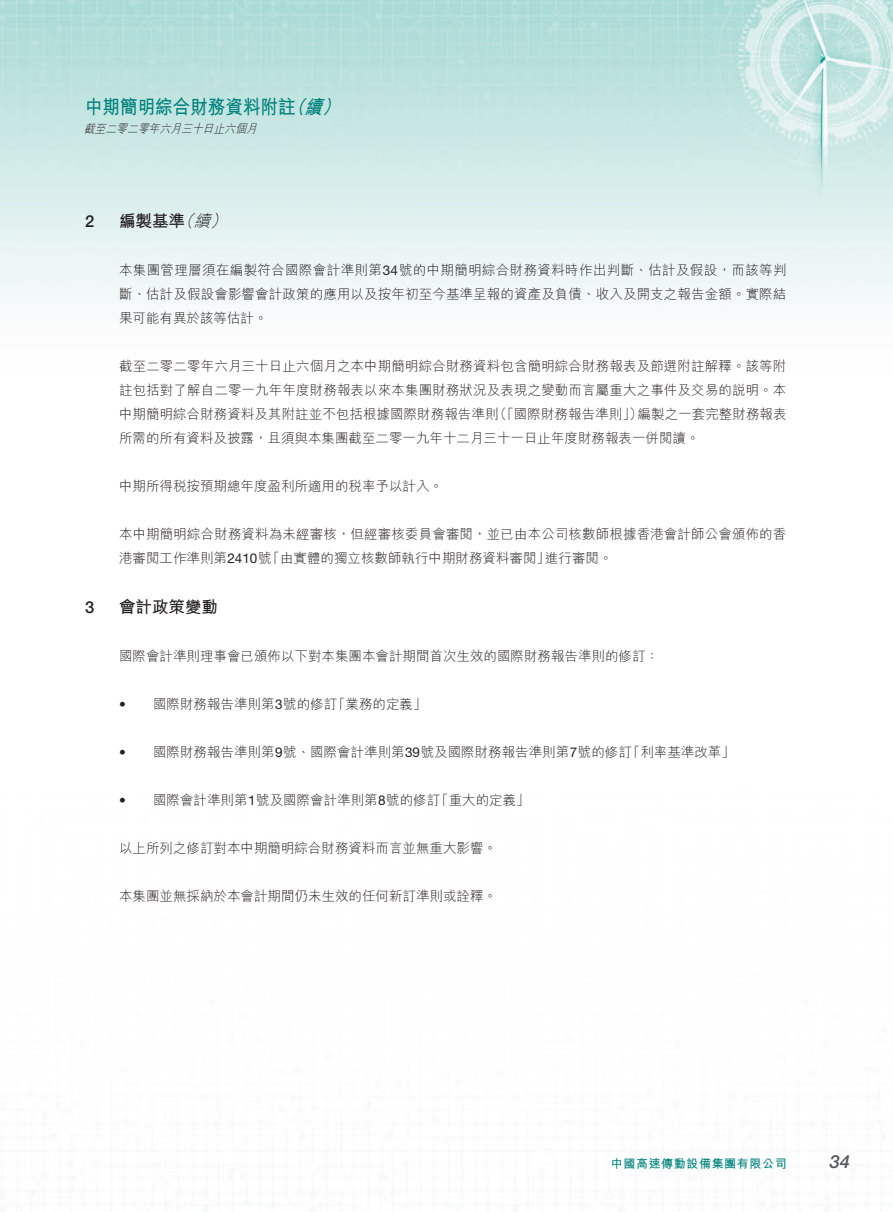
<style>
.page{position:relative;width:893px;height:1212px;background:#fff}
.page>*{position:absolute;margin:0;border:0;box-sizing:border-box;transform-origin:0 0}
.t1{font:700 19.5px "M Hei HK";color:#00827c;scale:.9 1}
.t2{font:italic 700 19.5px "M Hei HK";color:#00827c;scale:.9 1}
.t3{font:italic 500 18px "Helvetica Neue LT Std";color:#57585a}
.t4{font:700 16.5px "M Hei HK";color:#231f20}
.t5{font:italic 300 16.5px "M Hei HK";color:#231f20}
.t6{font:500 16.5px "Helvetica Neue LT Std";color:#231f20}
.t7{font:300 13.5px/24px "M Hei HK";color:#231f20}
.t8{font:13.5px "Helvetica Neue LT Std";color:#231f20}
.t9{font:italic 300 12px "M Hei HK";color:#231f20;scale:.9 1}
.t10{font:700 12px "M Hei HK";letter-spacing:.05em;color:#00827c}
.s1{font-family:"Helvetica Neue LT Std";font-weight:400}
</style>
<div class="page">
<img style="left:0;top:0;width:893px;height:1212px">
<h1 class="t1" style="left:85px;top:92px;width:235px">中期簡明綜合財務資料附註</h1>
<p class="t9" style="left:84px;top:122px;width:197px">截至二零二零年六月三十日止六個月</p>
<h1 class="t2" style="left:287px;top:92px;width:28px">（</h1>
<h1 class="t2" style="left:322px;top:92px;width:28px">(</h1>
<h1 class="t2" style="left:305px;top:92px;width:28px">續</h1>
<p class="t6" style="left:85px;top:212px;width:11px">2</p>
<p class="t6" style="left:85px;top:597px;width:11px">3</p>
<p class="t5" style="left:194px;top:213px;width:22px">續</p>
<p class="t5" style="left:177px;top:213px;width:22px">（</p>
<p class="t5" style="left:210px;top:213px;width:22px">(</p>
<p class="t4" style="left:119px;top:209px;width:67px">編製基準</p>
<p class="t7" style="left:119px;top:258px;width:669px;text-align:justify">本集團管理層須在編製符合國際會計準則第<span class="s1">34</span>號的中期簡明綜合財務資料時作出判斷、估計及假設，而該等判斷、估計及假設會影響會計政策的應用以及按年初至今基準呈報的資產及負債、收入及開支之報告金額。實際結果可能有異於該等估計。</p>
<p class="t7" style="left:119px;top:354px;width:669px;text-align:right">截至二零二零年六月三十日止六個月之本中期簡明綜合財務資料包含簡明綜合財務報表及節選附註解釋。該等附註包括對了解自二零一九年年度財務報表以來本集團財務狀況及表現之變動而言屬重大之事件及交易的說明。本編製之一套完整財務報表</p>
<p class="t7" style="left:493px;top:402px;width:151px">（「國際財務報告準則」）</p>
<p class="t7" style="left:119px;top:402px;width:582px">中期簡明綜合財務資料及其附註並不包括根據國際財務報告準則<br>所需的所有資料及披露，且須與本集團截至二零一九年十二月三十一日止年度財務報表一併閱讀。</p>
<p class="t7" style="left:119px;top:474px;width:326px">中期所得稅按預期總年度盈利所適用的稅率予以計入。</p>
<p class="t7" style="left:545px;top:522px;width:243px;text-indent:-426px">本中期簡明綜合財務資料為未經審核，但經審核委員會審閱，並已由本公司核數師根據香港會計師公會頒佈的香進行審閱。</p>
<p class="t7" style="left:267px;top:546px;width:285px">「由實體的獨立核數師執行中期財務資料審閱」</p>
<p class="t7" style="left:119px;top:546px;width:154px">港審閱工作準則第<span class="s1">2410</span>號</p>
<p class="t4" style="left:119px;top:595px;width:101px">會計政策變動</p>
<p class="t7" style="left:119px;top:644px;width:542px">國際會計準則理事會已頒佈以下對本集團本會計期間首次生效的國際財務報告準則的修訂：</p>
<p class="t7" style="left:332px;top:692px;width:96px">「業務的定義「</p>
<p class="t7" style="left:153px;top:692px;width:186px">國際財務報告準則第<span class="s1">3</span>號的修訂</p>
<p class="t8" style="left:119px;top:696px;width:8px">•</p>
<p class="t8" style="left:119px;top:744px;width:8px">•</p>
<p class="t7" style="left:153px;top:740px;width:480px">國際財務報告準則第<span class="s1">9</span>號、國際會計準則第<span class="s1">39</span>號及國際財務報告準則第<span class="s1">7</span>號的修訂</p>
<p class="t7" style="left:627px;top:740px;width:109px">「利率基準改革「</p>
<p class="t7" style="left:153px;top:788px;width:289px">國際會計準則第<span class="s1">1</span>號及國際會計準則第<span class="s1">8</span>號的修訂</p>
<p class="t7" style="left:435px;top:788px;width:96px">「重大的定義「</p>
<p class="t8" style="left:119px;top:792px;width:8px">•</p>
<p class="t7" style="left:119px;top:836px;width:379px">以上所列之修訂對本中期簡明綜合財務資料而言並無重大影響。</p>
<p class="t7" style="left:119px;top:884px;width:379px">本集團並無採納於本會計期間仍未生效的任何新訂準則或詮釋。</p>
<p class="t10" style="left:611px;top:1155px;width:177px">中國高速傳動設備集團有限公司</p>
<h2 class="t3" style="left:830px;top:1151px;width:22px">34</h2>
</div>
